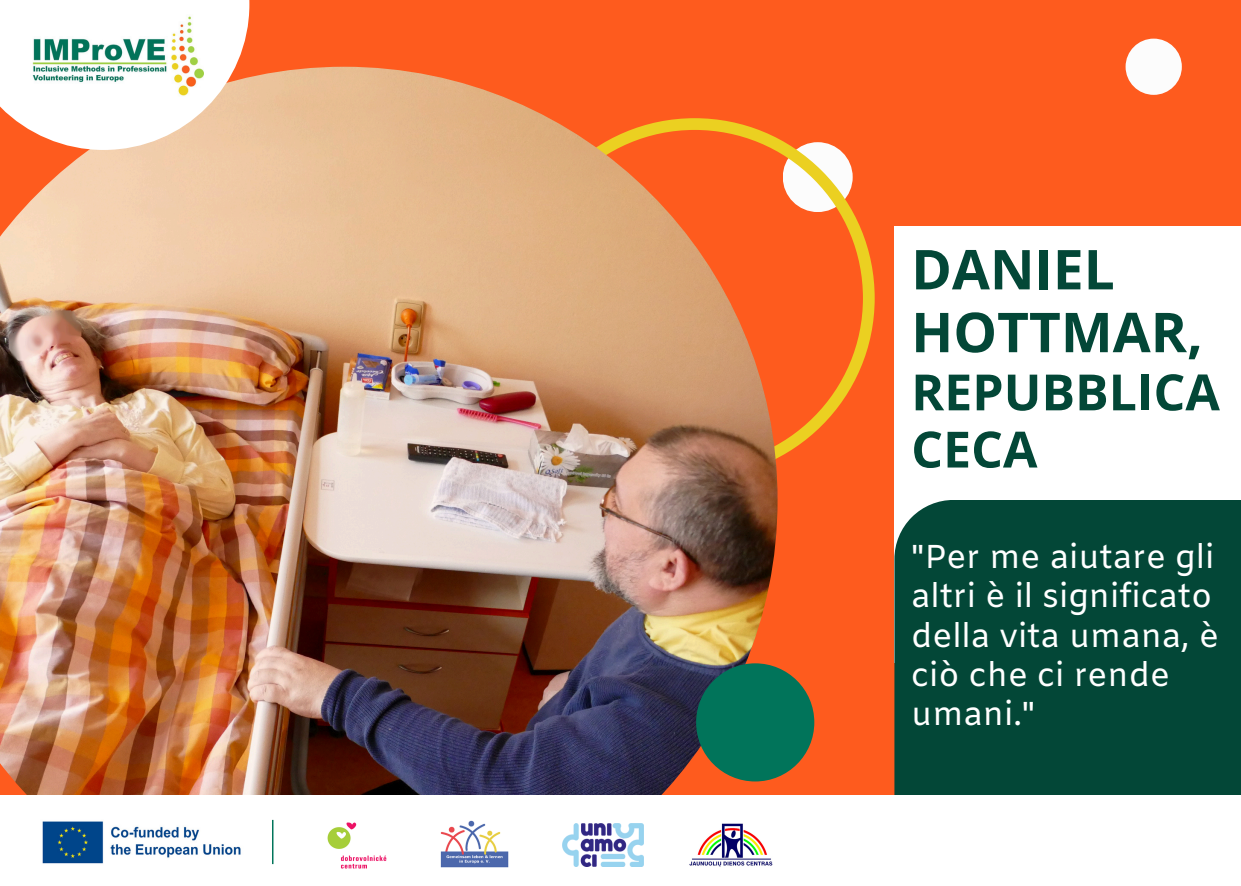
<style>
.page{position:relative;width:1241px;height:886px;background:#fff}
.page>*{position:absolute;margin:0;border:0;box-sizing:border-box;transform-origin:0 0}
.t1{font:700 55px/62.8px "Open Sans";color:#034737}
.t2{font:700 50px/57.2px "Open Sans";color:#034737}
.t3{font:33.12px/39.4px "Amiko";color:#fff}
</style>
<div class="page">
<div style="left:0;top:0;width:1240px;height:886px;background:#fe5b1e"></div>
<svg style="left:777px;top:138px;width:97px;height:320px"></svg>
<div style="left:1125px;top:39px;width:56px;height:56px;background:#fcfcfc;border-radius:50%"></div>
<img style="left:0;top:67px;width:777px;height:728px">
<div style="left:696px;top:663px;width:118px;height:118px;background:#01745a;border-radius:50%"></div>
<svg style="left:0;top:0;width:249px;height:150px;background:#fce8dc"></svg>
<img style="left:30px;top:15px;width:173px;height:82px">
<div style="left:894px;top:226px;width:346px;height:437px;background:#fff"></div>
<div style="left:894px;top:500px;width:346px;height:386px;background:#034737"></div>
<div style="left:0;top:795px;width:1240px;height:91px;background:#fff"></div>
<img style="left:689px;top:823px;width:84px;height:44px">
<img style="left:440px;top:820px;width:69px;height:47px">
<img style="left:328px;top:822px;width:58px;height:47px">
<p class="t1" style="left:911px;top:237px;width:293px">DANIEL<br>HOTTMAR,</p>
<p class="t2" style="left:911px;top:362px;width:310px">REPUBBLICA<br>CECA</p>
<p class="t3" style="left:911px;top:539px;width:309px">"Per me aiutare gli altri è il significato della vita umana, è ciò che ci rende umani."</p>
</div>
